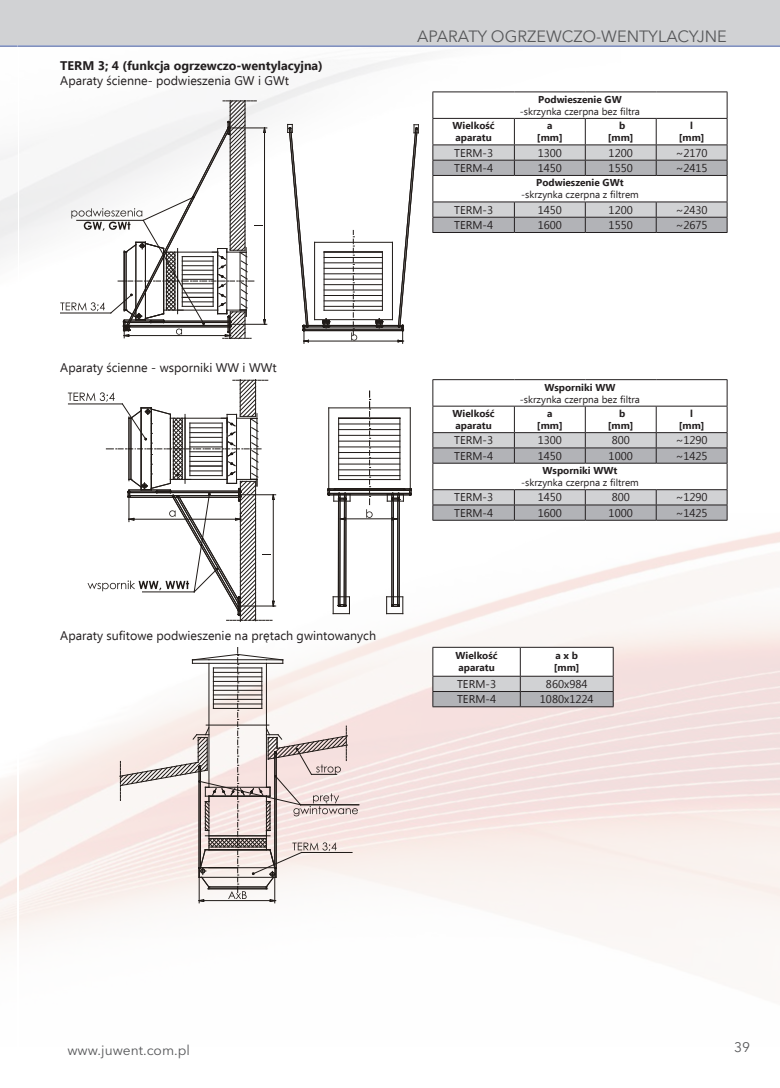
<style>
.page{position:relative;width:780px;height:1088px;background:#fff}
.page>*{position:absolute;margin:0;border:0;box-sizing:border-box;transform-origin:0 0}
.t1{font:16.25px "Avenir Next LT Pro";color:#57585a}
.t2{font:13.75px "Avenir Next LT Pro";color:#57585a}
.t3{font:12.5px "Ebrima";color:#231f20}
.t4{font:700 12.5px "Ebrima";color:#231f20}
.t5{font:11.25px "Ebrima";color:#231f20}
.t6{font:700 10px/12px "Ebrima";color:#231f20;text-align:center}
.t7{font:10px "Ebrima";color:#231f20}
</style>
<div class="page">
<img style="left:20px;top:54px;width:600px;height:460px">
<img style="left:20px;top:514px;width:760px;height:424px">
<div style="left:18px;top:0;width:762px;height:45px;background:#d1d2d4"></div>
<div style="left:0;top:0;width:18px;height:45px;background:#d1d2d4"></div>
<svg style="left:0;top:46px;width:18px;height:1px"></svg>
<hr style="left:18px;top:46px;width:762px;height:1px;background:#253f8e">
<hr style="left:324px;top:306px;width:58px;height:1px;background:#1f1a17">
<hr style="left:324px;top:301px;width:58px;height:1px;background:#1f1a17">
<hr style="left:324px;top:295px;width:58px;height:1px;background:#1f1a17">
<hr style="left:324px;top:290px;width:58px;height:1px;background:#1f1a17">
<hr style="left:324px;top:284px;width:58px;height:1px;background:#1f1a17">
<hr style="left:324px;top:279px;width:58px;height:1px;background:#1f1a17">
<hr style="left:324px;top:273px;width:58px;height:1px;background:#1f1a17">
<hr style="left:324px;top:268px;width:58px;height:1px;background:#1f1a17">
<hr style="left:324px;top:262px;width:58px;height:1px;background:#1f1a17">
<hr style="left:324px;top:257px;width:58px;height:1px;background:#1f1a17">
<svg style="left:375px;top:318px;width:8px;height:9px"></svg>
<svg style="left:322px;top:318px;width:8px;height:9px"></svg>
<hr style="left:304px;top:327px;width:98px;height:1px;background:#1f1a17">
<hr style="left:304px;top:325px;width:98px;height:1px;background:#1f1a17">
<hr style="left:304px;top:330px;width:98px;height:1px;background:#1f1a17">
<hr style="left:304px;top:329px;width:98px;height:1px;background:#1f1a17">
<hr style="left:324px;top:252px;width:58px;height:1px;background:#1f1a17">
<hr style="left:382px;top:252px;width:1px;height:58px;background:#1f1a17">
<hr style="left:324px;top:310px;width:58px;height:1px;background:#1f1a17">
<hr style="left:324px;top:252px;width:1px;height:58px;background:#1f1a17">
<hr style="left:314px;top:242px;width:78px;height:1px;background:#1f1a17">
<hr style="left:392px;top:242px;width:1px;height:78px;background:#1f1a17">
<hr style="left:314px;top:319px;width:78px;height:1px;background:#1f1a17">
<hr style="left:314px;top:242px;width:1px;height:78px;background:#1f1a17">
<hr style="left:308px;top:341px;width:90px;height:1px;background:#1f1a17">
<svg style="left:287px;top:124px;width:22px;height:219px"></svg>
<svg style="left:397px;top:124px;width:22px;height:219px"></svg>
<hr style="left:230px;top:128px;width:37px;height:1px;background:#1f1a17">
<hr style="left:230px;top:324px;width:37px;height:1px;background:#1f1a17">
<svg style="left:351px;top:230px;width:6px;height:111px"></svg>
<svg style="left:60px;top:100px;width:206px;height:239px"></svg>
<svg style="left:432px;top:92px;width:295px;height:140px"></svg>
<hr style="left:432px;top:232px;width:82px;height:1px;background:#231f20">
<hr style="left:514px;top:232px;width:71px;height:1px;background:#231f20">
<hr style="left:585px;top:232px;width:71px;height:1px;background:#231f20">
<hr style="left:656px;top:232px;width:71px;height:1px;background:#231f20">
<hr style="left:329px;top:407px;width:81px;height:1px;background:#1f1a17">
<hr style="left:410px;top:408px;width:1px;height:82px;background:#1f1a17">
<hr style="left:329px;top:489px;width:81px;height:1px;background:#1f1a17">
<hr style="left:328px;top:408px;width:1px;height:82px;background:#1f1a17">
<hr style="left:399px;top:418px;width:1px;height:61px;background:#1f1a17">
<hr style="left:338px;top:479px;width:62px;height:1px;background:#1f1a17">
<hr style="left:338px;top:418px;width:1px;height:61px;background:#1f1a17">
<hr style="left:338px;top:424px;width:62px;height:1px;background:#1f1a17">
<hr style="left:338px;top:418px;width:62px;height:1px;background:#1f1a17">
<hr style="left:338px;top:429px;width:62px;height:1px;background:#1f1a17">
<hr style="left:338px;top:435px;width:62px;height:1px;background:#1f1a17">
<hr style="left:338px;top:441px;width:62px;height:1px;background:#1f1a17">
<hr style="left:338px;top:447px;width:62px;height:1px;background:#1f1a17">
<hr style="left:338px;top:452px;width:62px;height:1px;background:#1f1a17">
<hr style="left:338px;top:458px;width:62px;height:1px;background:#1f1a17">
<hr style="left:338px;top:464px;width:62px;height:1px;background:#1f1a17">
<hr style="left:338px;top:469px;width:62px;height:1px;background:#1f1a17">
<hr style="left:338px;top:475px;width:62px;height:1px;background:#1f1a17">
<hr style="left:344px;top:499px;width:1px;height:106px;background:#1f1a17">
<hr style="left:345px;top:499px;width:1px;height:106px;background:#1f1a17">
<hr style="left:338px;top:499px;width:1px;height:106px;background:#1f1a17">
<hr style="left:339px;top:499px;width:1px;height:106px;background:#1f1a17">
<svg style="left:333px;top:596px;width:17px;height:18px"></svg>
<hr style="left:329px;top:493px;width:81px;height:1px;background:#1f1a17">
<hr style="left:329px;top:494px;width:81px;height:1px;background:#1f1a17">
<hr style="left:329px;top:490px;width:81px;height:1px;background:#1f1a17">
<hr style="left:329px;top:488px;width:81px;height:1px;background:#1f1a17">
<hr style="left:391px;top:499px;width:1px;height:106px;background:#1f1a17">
<hr style="left:393px;top:499px;width:1px;height:106px;background:#1f1a17">
<hr style="left:397px;top:499px;width:1px;height:106px;background:#1f1a17">
<hr style="left:399px;top:499px;width:1px;height:106px;background:#1f1a17">
<svg style="left:386px;top:596px;width:17px;height:18px"></svg>
<hr style="left:342px;top:518px;width:54px;height:1px;background:#1f1a17">
<svg style="left:339px;top:517px;width:5px;height:3px"></svg>
<svg style="left:366px;top:391px;width:6px;height:127px"></svg>
<svg style="left:327px;top:488px;width:24px;height:14px"></svg>
<svg style="left:387px;top:488px;width:25px;height:14px"></svg>
<hr style="left:240px;top:494px;width:36px;height:1px;background:#1f1a17">
<hr style="left:240px;top:606px;width:36px;height:1px;background:#1f1a17">
<svg style="left:68px;top:379px;width:207px;height:242px"></svg>
<hr style="left:432px;top:379px;width:82px;height:1px;background:#231f20">
<hr style="left:514px;top:379px;width:71px;height:1px;background:#231f20">
<hr style="left:585px;top:379px;width:71px;height:1px;background:#231f20">
<hr style="left:656px;top:379px;width:71px;height:1px;background:#231f20">
<hr style="left:585px;top:520px;width:71px;height:1px;background:#231f20">
<svg style="left:432px;top:380px;width:295px;height:140px"></svg>
<hr style="left:432px;top:520px;width:82px;height:1px;background:#231f20">
<hr style="left:514px;top:520px;width:71px;height:1px;background:#231f20">
<hr style="left:656px;top:520px;width:71px;height:1px;background:#231f20">
<hr style="left:300px;top:804px;width:59px;height:1px;background:#1f1a17">
<hr style="left:199px;top:869px;width:1px;height:34px;background:#1f1a17">
<hr style="left:274px;top:869px;width:1px;height:34px;background:#1f1a17">
<svg style="left:119px;top:647px;width:239px;height:255px"></svg>
<svg style="left:432px;top:647px;width:182px;height:60px"></svg>
<p class="t4" style="left:60px;top:56px;width:264px">TERM 3; 4 (funkcja ogrzewczo-wentylacyjna)</p>
<p class="t3" style="left:60px;top:71px;width:230px">Aparaty ścienne- podwieszenia GW i GWt</p>
<h1 class="t1" style="left:417px;top:26px;width:311px">APARATY OGRZEWCZO-WENTYLACYJNE</h1>
<p class="t6" style="left:538px;top:94px;width:85px">Podwieszenie GW</p>
<p class="t7" style="left:520px;top:104px;width:122px">-skrzynka czerpna bez filtra</p>
<p class="t6" style="left:452px;top:120px;width:44px;text-align:left">Wielkość aparatu</p>
<p class="t6" style="left:537px;top:120px;width:27px">a [mm]</p>
<p class="t6" style="left:608px;top:120px;width:27px">b [mm]</p>
<p class="t6" style="left:678px;top:120px;width:27px">l [mm]</p>
<p class="t5" style="left:454px;top:145px;width:40px">TERM-3</p>
<p class="t5" style="left:537px;top:145px;width:26px">1300</p>
<p class="t5" style="left:608px;top:145px;width:26px">1200</p>
<p class="t5" style="left:675px;top:145px;width:33px">~2170</p>
<p class="t5" style="left:454px;top:160px;width:40px">TERM-4</p>
<p class="t5" style="left:537px;top:160px;width:26px">1450</p>
<p class="t5" style="left:608px;top:160px;width:26px">1550</p>
<p class="t5" style="left:675px;top:160px;width:33px">~2415</p>
<p class="t6" style="left:536px;top:177px;width:89px">Podwieszenie GWt</p>
<p class="t7" style="left:521px;top:188px;width:119px">-skrzynka czerpna z filtrem</p>
<p class="t5" style="left:454px;top:202px;width:40px">TERM-3</p>
<p class="t5" style="left:537px;top:202px;width:26px">1450</p>
<p class="t5" style="left:608px;top:202px;width:26px">1200</p>
<p class="t5" style="left:675px;top:202px;width:33px">~2430</p>
<p class="t5" style="left:454px;top:217px;width:40px">TERM-4</p>
<p class="t5" style="left:537px;top:217px;width:26px">1600</p>
<p class="t5" style="left:608px;top:217px;width:26px">1550</p>
<p class="t5" style="left:675px;top:217px;width:33px">~2675</p>
<p class="t3" style="left:60px;top:359px;width:218px">Aparaty ścienne - wsporniki WW i WWt</p>
<p class="t3" style="left:60px;top:626px;width:317px">Aparaty sufitowe podwieszenie na prętach gwintowanych</p>
<p class="t6" style="left:544px;top:382px;width:72px">Wsporniki WW</p>
<p class="t7" style="left:520px;top:392px;width:122px">-skrzynka czerpna bez filtra</p>
<p class="t6" style="left:452px;top:408px;width:44px;text-align:left">Wielkość aparatu</p>
<p class="t6" style="left:537px;top:408px;width:27px">a [mm]</p>
<p class="t6" style="left:608px;top:408px;width:27px">b [mm]</p>
<p class="t6" style="left:678px;top:408px;width:27px">l [mm]</p>
<p class="t5" style="left:454px;top:432px;width:40px">TERM-3</p>
<p class="t5" style="left:537px;top:432px;width:26px">1300</p>
<p class="t5" style="left:611px;top:432px;width:20px">800</p>
<p class="t5" style="left:675px;top:432px;width:33px">~1290</p>
<p class="t5" style="left:454px;top:448px;width:40px">TERM-4</p>
<p class="t5" style="left:537px;top:448px;width:26px">1450</p>
<p class="t5" style="left:608px;top:448px;width:26px">1000</p>
<p class="t5" style="left:675px;top:448px;width:33px">~1425</p>
<p class="t6" style="left:542px;top:465px;width:76px">Wsporniki WWt</p>
<p class="t7" style="left:521px;top:475px;width:119px">-skrzynka czerpna z filtrem</p>
<p class="t5" style="left:454px;top:489px;width:40px">TERM-3</p>
<p class="t5" style="left:537px;top:489px;width:26px">1450</p>
<p class="t5" style="left:611px;top:489px;width:20px">800</p>
<p class="t5" style="left:675px;top:489px;width:33px">~1290</p>
<p class="t5" style="left:454px;top:505px;width:40px">TERM-4</p>
<p class="t5" style="left:537px;top:505px;width:26px">1600</p>
<p class="t5" style="left:608px;top:505px;width:26px">1000</p>
<p class="t5" style="left:675px;top:505px;width:33px">~1425</p>
<p class="t6" style="left:455px;top:650px;width:44px;text-align:left">Wielkość aparatu</p>
<p class="t6" style="left:554px;top:650px;width:27px;text-align:left">a x b [mm]</p>
<p class="t5" style="left:457px;top:676px;width:40px">TERM-3</p>
<p class="t5" style="left:546px;top:676px;width:43px">860x984</p>
<p class="t5" style="left:457px;top:691px;width:40px">TERM-4</p>
<p class="t5" style="left:540px;top:691px;width:55px">1080x1224</p>
<p class="t2" style="left:67px;top:1042px;width:124px">www.juwent.com.pl</p>
<p class="t2" style="left:734px;top:1039px;width:17px">39</p>
</div>
